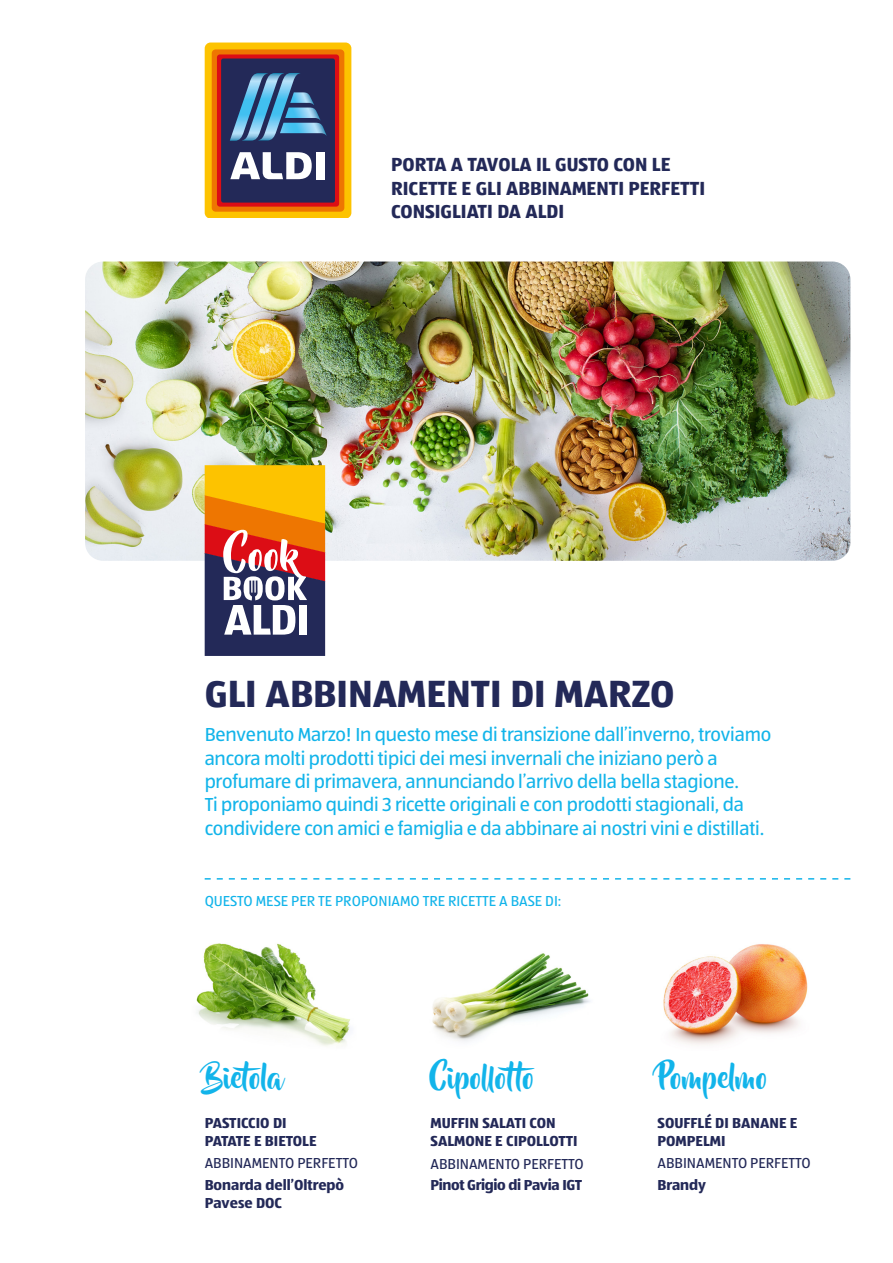
<style>
.page{position:relative;width:893px;height:1263px;background:#fff}
.page>*{position:absolute;margin:0;border:0;box-sizing:border-box;transform-origin:0 0}
.t1{font:700 39px "ALDISUED Office";color:#232958}
.t2{font:30px "Beyond The Mountains";color:#12b4ea}
.t3{font:19.5px/23.4px "ALDISUEDOT";letter-spacing:-.01em;color:#12b4ea}
.t4{font:700 19.5px/23.4px "ALDISUED Office";color:#232958}
.t5{font:700 15px/18px "ALDISUEDOT";color:#232958}
.t6{font:15px "ALDISUEDOT";color:#232958}
.t7{font:15px "ALDISUEDOT";color:#12b4ea}
.t8{font:700 15px "ALDISUEDOT";letter-spacing:-.025em;color:#232958}
</style>
<div class="page">
<img style="left:85px;top:261px;width:765px;height:300px">
<div style="left:205px;top:43px;width:146px;height:175px;background:#fdc300;border-radius:6px"></div>
<div style="left:212px;top:49px;width:132px;height:163px;background:#ee7601;border-radius:4px"></div>
<div style="left:217px;top:54px;width:122px;height:153px;background:#dc0d15;border-radius:3px"></div>
<div style="left:221px;top:59px;width:114px;height:144px;background:#232958;border-radius:2px"></div>
<div style="left:316px;top:152px;width:8px;height:27px;background:#fff"></div>
<svg style="left:230px;top:152px;width:82px;height:27px"></svg>
<svg style="left:230px;top:73px;width:97px;height:68px"></svg>
<img style="left:663px;top:944px;width:145px;height:101px">
<svg style="left:205px;top:465px;width:120px;height:191px;background:#ac784a"></svg>
<div style="left:299px;top:605px;width:8px;height:30px;background:#fff"></div>
<svg style="left:205px;top:878px;width:645px;height:1px"></svg>
<img style="left:196px;top:943px;width:154px;height:103px">
<img style="left:432px;top:953px;width:158px;height:88px">
<p class="t4" style="left:391px;top:152px;width:315px">PORTA A TAVOLA IL GUSTO CON LE<br>RICETTE E GLI ABBINAMENTI PERFETTI<br>CONSIGLIATI DA ALDI</p>
<h1 class="t1" style="left:205px;top:667px;width:471px">GLI ABBINAMENTI DI MARZO</h1>
<p class="t3" style="left:205px;top:722px;width:568px">Benvenuto Marzo! In questo mese di transizione dall’inverno, troviamo ancora molti prodotti tipici dei mesi invernali che iniziano però a profumare di primavera, annunciando l’arrivo della bella stagione.<br>Ti proponiamo quindi 3 ricette originali e con prodotti stagionali, da condividere con amici e famiglia e da abbinare ai nostri vini e distillati.</p>
<p class="t7" style="left:205px;top:891px;width:358px">QUESTO MESE PER TE PROPONIAMO TRE RICETTE A BASE DI:</p>
<h2 class="t2" style="left:205px;top:1061px;width:79px">Bietola</h2>
<h2 class="t2" style="left:429px;top:1061px;width:115px">Cipollotto</h2>
<h2 class="t2" style="left:658px;top:1061px;width:111px">Pompelmo</h2>
<p class="t5" style="left:205px;top:1114px;width:113px">PASTICCIO DI<br>PATATE E BIETOLE</p>
<p class="t5" style="left:205px;top:1175px;width:141px">Bonarda dell’Oltrepò<br>Pavese DOC</p>
<p class="t6" style="left:205px;top:1153px;width:155px">ABBINAMENTO PERFETTO</p>
<p class="t5" style="left:431px;top:1114px;width:149px">MUFFIN SALATI CON<br>SALMONE E CIPOLLOTTI</p>
<p class="t8" style="left:431px;top:1175px;width:153px">Pinot Grigio di Pavia IGT</p>
<p class="t6" style="left:431px;top:1154px;width:155px">ABBINAMENTO PERFETTO</p>
<p class="t5" style="left:658px;top:1114px;width:141px">SOUFFLÉ DI BANANE E<br>POMPELMI</p>
<p class="t5" style="left:658px;top:1175px;width:50px">Brandy</p>
<p class="t6" style="left:658px;top:1153px;width:155px">ABBINAMENTO PERFETTO</p>
</div>
